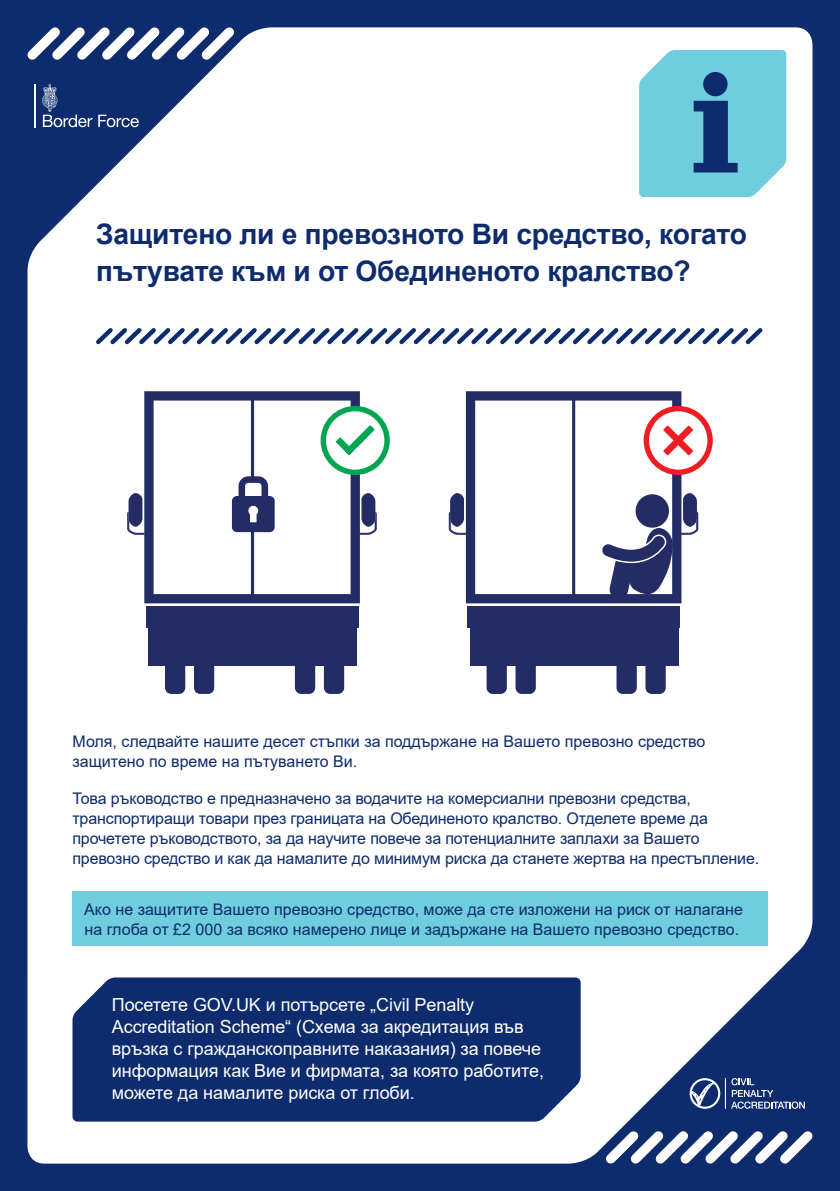
<style>
.page{position:relative;width:840px;height:1191px;background:#fff}
.page>*{position:absolute;margin:0;border:0;box-sizing:border-box;transform-origin:0 0}
.t1{font:700 28.2px/36.6px "Arial";letter-spacing:-.01em;color:#0d2b6d}
.t2{font:18px/22px "Arial";letter-spacing:-.005em;color:#fff}
.t3{font:16px/20px "Arial";letter-spacing:-.01em;color:#0d2b6d}
</style>
<div class="page">
<div style="left:0;top:0;width:839px;height:1191px;background:#0d2b6d"></div>
<div style="left:27px;top:27px;width:785px;height:1136px;background:#fff"></div>
<svg style="left:27px;top:27px;width:216px;height:41px"></svg>
<svg style="left:596px;top:1122px;width:217px;height:42px"></svg>
<hr style="left:34px;top:84px;width:2px;height:43px;background:#fff">
<svg style="left:98px;top:115px;width:41px;height:12px"></svg>
<svg style="left:42px;top:84px;width:50px;height:43px"></svg>
<svg style="left:92px;top:324px;width:674px;height:24px"></svg>
<svg style="left:638px;top:50px;width:147px;height:147px;background:#6dc0d4"></svg>
<div style="left:702px;top:72px;width:25px;height:24px;background:#0d2b6d;border-radius:50%"></div>
<svg style="left:360px;top:493px;width:16px;height:42px"></svg>
<svg style="left:127px;top:493px;width:17px;height:42px"></svg>
<svg style="left:144px;top:391px;width:216px;height:212px;background:#d9dbe4"></svg>
<div style="left:146px;top:606px;width:212px;height:21px;background:#242c65"></div>
<div style="left:148px;top:626px;width:209px;height:40px;background:#242c65"></div>
<div style="left:194px;top:652px;width:20px;height:42px;background:#242c65;border-radius:6px"></div>
<div style="left:165px;top:652px;width:20px;height:42px;background:#242c65;border-radius:6px"></div>
<div style="left:324px;top:652px;width:20px;height:42px;background:#242c65;border-radius:6px"></div>
<div style="left:295px;top:652px;width:20px;height:42px;background:#242c65;border-radius:6px"></div>
<svg style="left:232px;top:476px;width:42px;height:56px;background:#60668f"></svg>
<hr style="left:251px;top:396px;width:3px;height:82px;background:#242c65">
<hr style="left:251px;top:526px;width:3px;height:71px;background:#242c65">
<svg style="left:681px;top:493px;width:17px;height:42px"></svg>
<svg style="left:448px;top:493px;width:17px;height:42px"></svg>
<svg style="left:465px;top:391px;width:216px;height:212px;background:#d8d9e3"></svg>
<div style="left:467px;top:606px;width:212px;height:21px;background:#242c65"></div>
<div style="left:469px;top:626px;width:209px;height:40px;background:#242c65"></div>
<div style="left:515px;top:652px;width:20px;height:42px;background:#242c65;border-radius:6px"></div>
<div style="left:486px;top:652px;width:20px;height:42px;background:#242c65;border-radius:6px"></div>
<div style="left:645px;top:652px;width:20px;height:42px;background:#242c65;border-radius:6px"></div>
<div style="left:616px;top:652px;width:20px;height:42px;background:#242c65;border-radius:6px"></div>
<svg style="left:601px;top:493px;width:72px;height:106px;background:#898dac"></svg>
<svg style="left:571px;top:398px;width:4px;height:201px"></svg>
<svg style="left:646px;top:408px;width:63px;height:64px;background:#fcdfe0"></svg>
<div style="left:643px;top:406px;width:69px;height:69px;border:5px solid #ee1d23;border-radius:50%"></div>
<svg style="left:663px;top:425px;width:29px;height:30px"></svg>
<svg style="left:323px;top:408px;width:64px;height:64px;background:#d3efe0"></svg>
<div style="left:320px;top:406px;width:69px;height:69px;border:5px solid #00a54f;border-radius:50%"></div>
<svg style="left:335px;top:425px;width:39px;height:30px"></svg>
<svg style="left:72px;top:977px;width:508px;height:144px"></svg>
<div style="left:72px;top:891px;width:695px;height:55px;background:#6fcddd"></div>
<svg style="left:689px;top:1078px;width:30px;height:30px"></svg>
<hr style="left:724px;top:1078px;width:1px;height:30px;background:#fff">
<svg style="left:730px;top:1078px;width:74px;height:30px"></svg>
<h1 class="t1" style="left:96px;top:216px;width:652px">Защитено ли е превозното Ви средство, когато пътувате към и от Обединеното кралство?</h1>
<p class="t3" style="left:72px;top:731px;width:634px">Моля, следвайте нашите десет стъпки за поддържане на Вашето превозно средство защитено по време на пътуването Ви.</p>
<p class="t3" style="left:72px;top:788px;width:688px">Това ръководство е предназначено за водачите на комерсиални превозни средства, транспортиращи товари през границата на Обединеното кралство. Отделете време да прочетете ръководството, за да научите повече за потенциалните заплахи за Вашето превозно средство и как да намалите до минимум риска да станете жертва на престъпление.</p>
<p class="t3" style="left:84px;top:898px;width:659px">Ако не защитите Вашето превозно средство, може да сте изложени на риск от налагане на глоба от £2 000 за всяко намерено лице и задържане на Вашето превозно средство.</p>
<p class="t2" style="left:112px;top:993px;width:433px">Посетете GOV.UK и потърсете „Civil Penalty Accreditation Scheme“ (Схема за акредитация във връзка с гражданскоправните наказания) за повече информация как Вие и фирмата, за която работите, можете да намалите риска от глоби.</p>
</div>
